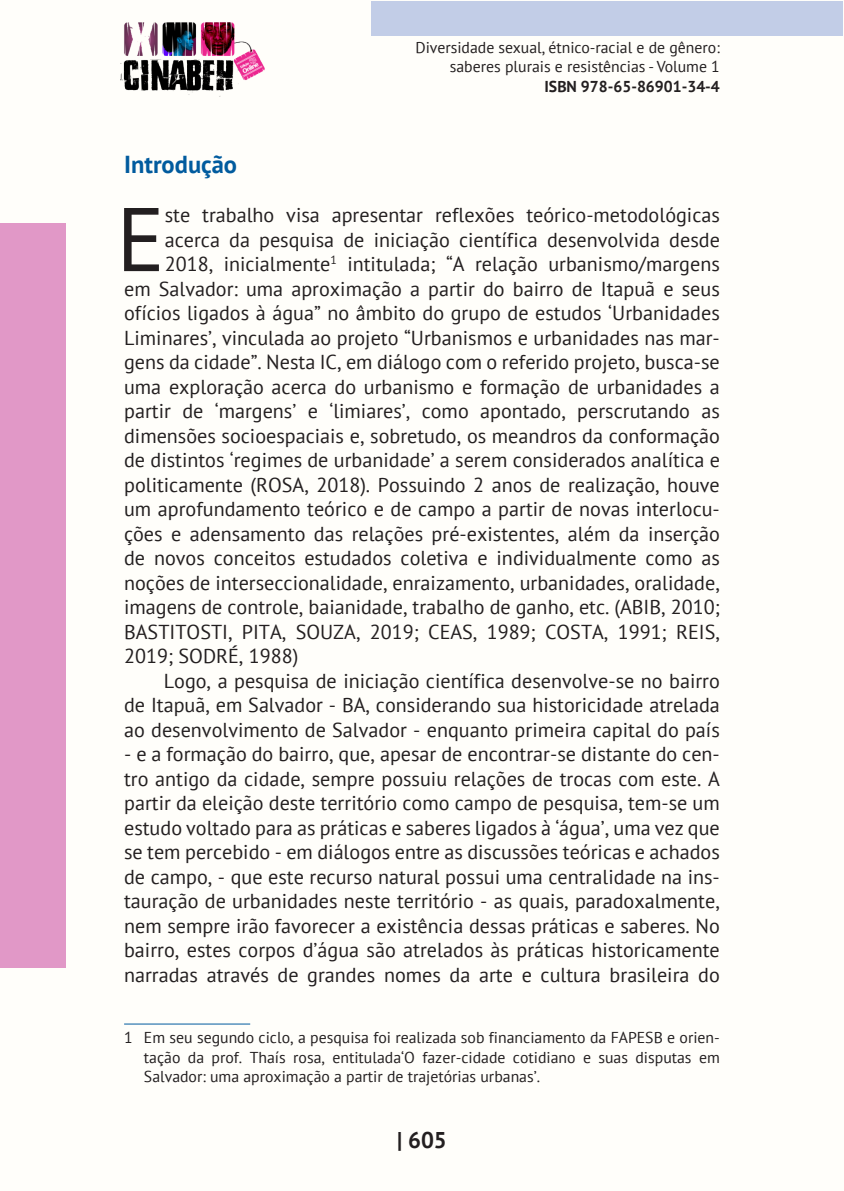
<style>
.page{position:relative;width:844px;height:1191px;background:#fff}
.page>*{position:absolute;margin:0;border:0;box-sizing:border-box;transform-origin:0 0}
._7_CAPITULAR{font:90.12px "PT Sans";color:#231f20}
._6_INTRODUCAO{font:700 24.5px "PT Sans";color:#015b9e}
.t1{font:700 22.75px "PT Sans";color:#231f20}
._7_CAPITULAR-2{font:20.12px "PT Sans";color:#231f20}
._8_CORPO{font:20.12px/24.5px "PT Sans";color:#231f20;text-align:justify}
._5_RODAPÉ{font:15.75px/19.2px "PT Sans";color:#231f20;text-align:right}
.t2{font:700 15.75px "PT Sans";color:#231f20}
</style>
<div class="page">
<div style="left:0;top:0;width:843px;height:1191px;background:#fffefa"></div>
<div style="left:371px;top:1px;width:471px;height:35px;background:#c2cde7"></div>
<div style="left:0;top:223px;width:65px;height:744px;background:#e198c7"></div>
<img style="left:120px;top:22px;width:144px;height:75px">
<hr style="left:124px;top:1023px;width:126px;height:1px;background:#015b9e">
<p class="_5_RODAPÉ" style="left:415px;top:38px;width:306px">Diversidade sexual, étnico-racial e de gênero: saberes plurais e resistências - Volume 1</p>
<p class="t2" style="left:544px;top:76px;width:177px">ISBN 978-65-86901-34-4</p>
<p class="_6_INTRODUCAO" style="left:124px;top:148px;width:114px">Introdução</p>
<p class="_7_CAPITULAR" style="left:116px;top:182px;width:50px">E</p>
<p class="_7_CAPITULAR-2" style="left:165px;top:202px;width:556px">ste trabalho visa apresentar reflexões teórico-metodológicas</p>
<p class="_7_CAPITULAR-2" style="left:165px;top:227px;width:556px">acerca da pesquisa de iniciação científica desenvolvida desde</p>
<p class="_7_CAPITULAR-2" style="left:165px;top:251px;width:556px">2018, inicialmente<sup>1</sup> intitulada; “A relação urbanismo/margens</p>
<p class="_7_CAPITULAR-2" style="left:124px;top:276px;width:597px">em Salvador: uma aproximação a partir do bairro de Itapuã e seus</p>
<p class="_7_CAPITULAR-2" style="left:124px;top:300px;width:597px">ofícios ligados à água” no âmbito do grupo de estudos ‘Urbanidades</p>
<p class="_7_CAPITULAR-2" style="left:124px;top:325px;width:597px">Liminares’, vinculada ao projeto “Urbanismos e urbanidades nas mar-</p>
<p class="_7_CAPITULAR-2" style="left:124px;top:349px;width:597px">gens da cidade”. Nesta IC, em diálogo com o referido projeto, busca-se</p>
<p class="_7_CAPITULAR-2" style="left:124px;top:374px;width:597px">uma exploração acerca do urbanismo e formação de urbanidades a</p>
<p class="_7_CAPITULAR-2" style="left:124px;top:398px;width:597px">partir de ‘margens’ e ‘limiares’, como apontado, perscrutando as</p>
<p class="_7_CAPITULAR-2" style="left:124px;top:423px;width:597px">dimensões socioespaciais e, sobretudo, os meandros da conformação</p>
<p class="_7_CAPITULAR-2" style="left:124px;top:447px;width:597px">de distintos ‘regimes de urbanidade’ a serem considerados analítica e</p>
<p class="_7_CAPITULAR-2" style="left:124px;top:472px;width:597px">politicamente (ROSA, 2018). Possuindo 2 anos de realização, houve</p>
<p class="_7_CAPITULAR-2" style="left:124px;top:496px;width:597px">um aprofundamento teórico e de campo a partir de novas interlocu-</p>
<p class="_7_CAPITULAR-2" style="left:124px;top:521px;width:597px">ções e adensamento das relações pré-existentes, além da inserção</p>
<p class="_7_CAPITULAR-2" style="left:124px;top:545px;width:597px">de novos conceitos estudados coletiva e individualmente como as</p>
<p class="_7_CAPITULAR-2" style="left:124px;top:570px;width:597px">noções de interseccionalidade, enraizamento, urbanidades, oralidade,</p>
<p class="_7_CAPITULAR-2" style="left:124px;top:594px;width:597px">imagens de controle, baianidade, trabalho de ganho, etc. (ABIB, 2010;</p>
<p class="_7_CAPITULAR-2" style="left:124px;top:619px;width:597px">BASTITOSTI, PITA, SOUZA, 2019; CEAS, 1989; COSTA, 1991; REIS,</p>
<p class="_7_CAPITULAR-2" style="left:124px;top:643px;width:176px">2019; SODRÉ, 1988)</p>
<p class="_8_CORPO" style="left:124px;top:668px;width:597px;text-indent:40px">Logo, a pesquisa de iniciação científica desenvolve-se no bairro de Itapuã, em Salvador - BA, considerando sua historicidade atrelada ao desenvolvimento de Salvador - enquanto primeira capital do país</p>
<p class="_8_CORPO" style="left:124px;top:741px;width:597px">- e a formação do bairro, que, apesar de encontrar-se distante do cen&shy;tro antigo da cidade, sempre possuiu relações de trocas com este. A partir da eleição deste território como campo de pesquisa, tem-se um estudo voltado para as práticas e saberes ligados à ‘água’, uma vez que se tem percebido - em diálogos entre as discussões teóricas e achados de campo, - que este recurso natural possui uma centralidade na ins&shy;tauração de urbanidades neste território - as quais, paradoxalmente, nem sempre irão favorecer a existência dessas práticas e saberes. No bairro, estes corpos d’água são atrelados às práticas historicamente narradas através de grandes nomes da arte e cultura brasileira do</p>
<p class="_5_RODAPÉ" style="left:144px;top:1027px;width:577px;text-align:justify;text-indent:-20px">1 Em seu segundo ciclo, a pesquisa foi realizada sob financiamento da FAPESB e orien&shy;tação da prof. Thaís rosa, entitulada‘O fazer-cidade cotidiano e suas disputas em Salvador: uma aproximação a partir de trajetórias urbanas’.</p>
<p class="t1" style="left:397px;top:1125px;width:51px">| 605</p>
</div>
